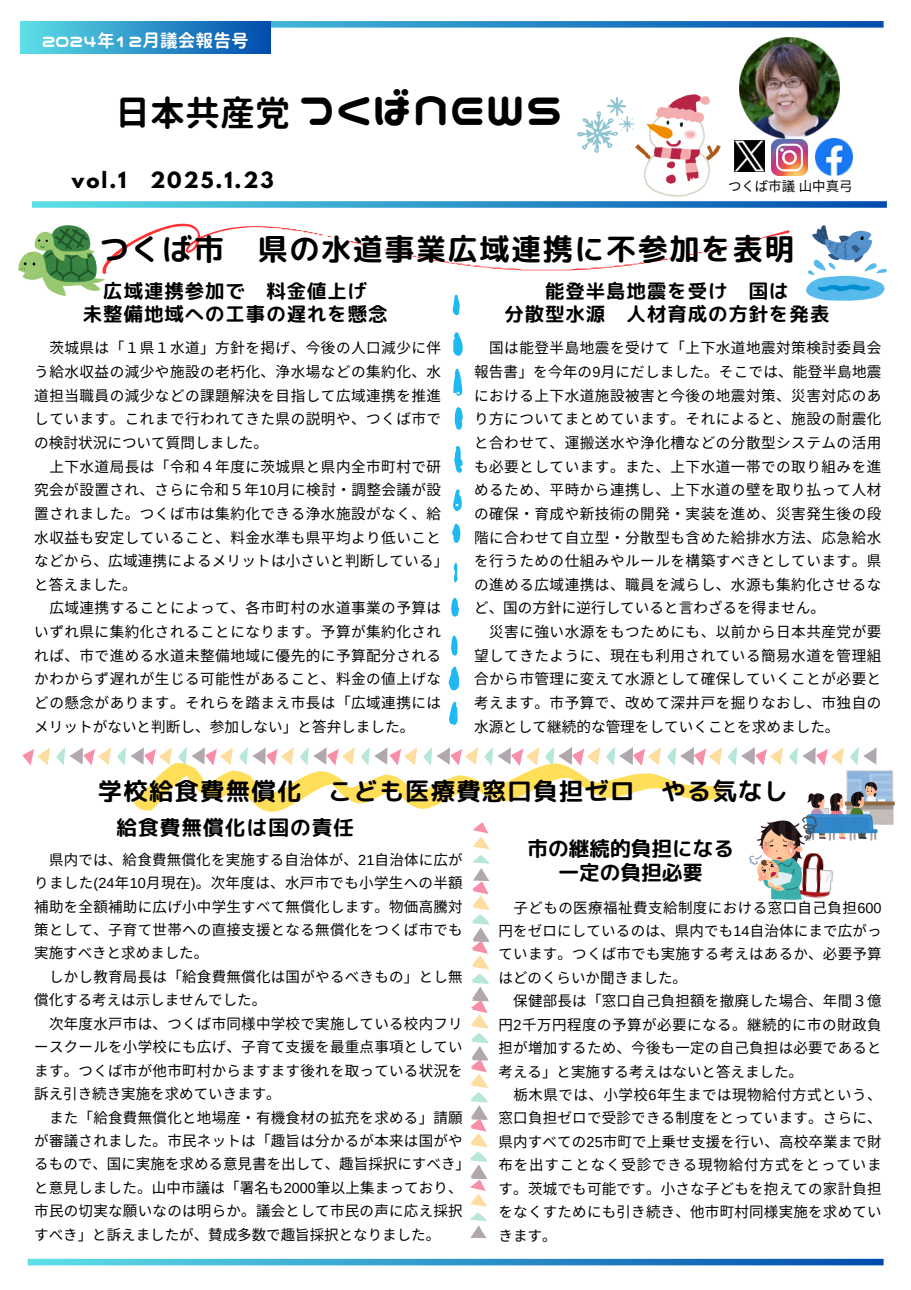
<style>
.page{position:relative;width:911px;height:1290px;background:#fff}
.page>*{position:absolute;margin:0;border:0;box-sizing:border-box;transform-origin:0 0}
.t1{font:47.5px "Nico Moji";color:#000}
.t2{font:35px "Nico Moji";color:#000}
.t3{font:30.12px "rounded mplus 1 p bold";letter-spacing:.05em;color:#000}
.t4{font:24.38px "rounded mplus 1 p bold";letter-spacing:.05em;color:#000}
.t5{font:20.62px/24.4px "rounded mplus 1 p bold";color:#000;text-align:center}
.t6{font:20.62px "rounded mplus 1 p bold";letter-spacing:.05em;color:#000}
.t7{font:700 19.88px "League Spartan";letter-spacing:.1em;color:#000}
.t8{font:19.38px/23.5px "rounded mplus 1 p bold";letter-spacing:.05em;color:#000;text-align:center}
.t9{font:17.75px "Nico Moji";color:#fff}
.t10{font:14.62px/23.6px "Noto Sans CJ Ksc";letter-spacing:.03em;color:#000;text-align:justify}
.t11{font:14.5px/23.5px "Noto Sans CJ Ksc";letter-spacing:.015em;color:#000;text-align:justify}
.t12{font:13.38px "Noto Sans CJ Ksc";color:#000}
.s1{font-family:"Arimo"}
</style>
<div class="page">
<svg style="left:270px;top:21px;width:613px;height:7px;background:#2f87c5"></svg>
<svg style="left:32px;top:201px;width:854px;height:7px;background:#3b9ccc"></svg>
<div style="left:20px;top:21px;width:250px;height:32px;background:linear-gradient(to right,#5de0e6,#014cae)"></div>
<img style="left:739px;top:37px;width:100px;height:101px">
<img style="left:815px;top:138px;width:37px;height:38px">
<img style="left:734px;top:140px;width:30px;height:31px">
<svg style="left:28px;top:1259px;width:855px;height:6px;background:#2e95c9"></svg>
<svg style="left:23px;top:747px;width:27px;height:19px"></svg>
<svg style="left:56px;top:747px;width:55px;height:19px"></svg>
<svg style="left:728px;top:747px;width:54px;height:19px"></svg>
<svg style="left:850px;top:747px;width:26px;height:19px"></svg>
<svg style="left:789px;top:747px;width:54px;height:19px"></svg>
<img style="left:806px;top:226px;width:80px;height:75px">
<svg style="left:105px;top:223px;width:684px;height:51px"></svg>
<svg style="left:117px;top:747px;width:605px;height:65px"></svg>
<svg style="left:448px;top:666px;width:11px;height:25px"></svg>
<svg style="left:453px;top:332px;width:9px;height:24px"></svg>
<svg style="left:453px;top:369px;width:9px;height:27px"></svg>
<svg style="left:454px;top:446px;width:8px;height:27px"></svg>
<svg style="left:449px;top:702px;width:8px;height:24px"></svg>
<svg style="left:454px;top:407px;width:8px;height:23px"></svg>
<svg style="left:453px;top:489px;width:9px;height:22px"></svg>
<svg style="left:452px;top:523px;width:8px;height:20px"></svg>
<svg style="left:451px;top:598px;width:8px;height:19px"></svg>
<svg style="left:452px;top:295px;width:7px;height:20px"></svg>
<svg style="left:451px;top:635px;width:7px;height:21px"></svg>
<svg style="left:453px;top:563px;width:5px;height:19px"></svg>
<svg style="left:473px;top:822px;width:17px;height:27px"></svg>
<svg style="left:470px;top:1213px;width:17px;height:25px"></svg>
<svg style="left:470px;top:855px;width:20px;height:352px"></svg>
<img style="left:806px;top:771px;width:88px;height:70px">
<img style="left:815px;top:853px;width:19px;height:45px">
<img style="left:749px;top:816px;width:66px;height:84px">
<img style="left:19px;top:226px;width:86px;height:69px">
<svg style="left:577px;top:97px;width:58px;height:56px"></svg>
<img style="left:635px;top:95px;width:85px;height:101px">
<img style="left:771px;top:140px;width:36px;height:35px">
<p class="t9" style="left:42px;top:31px;width:208px">2024年12月議会報告号</p>
<h5 class="t2" style="left:115px;top:96px;width:176px">日本共産党</h5>
<p class="t1" style="left:299px;top:84px;width:265px">つくばＮＥＷＳ</p>
<p class="t7" style="left:72px;top:170px;width:203px">vol.1 2025.1.23</p>
<p class="t12" style="left:727px;top:175px;width:123px">つくば市議山中真弓</p>
<h3 class="t3" style="left:99px;top:228px;width:696px">つくば市 県の水道事業広域連携に不参加を表明</h3>
<p class="t8" style="left:83px;top:279px;width:306px">広域連携参加で 料金値上げ<br>未整備地域への工事の遅れを懸念</p>
<p class="t8" style="left:504px;top:279px;width:326px">能登半島地震を受け 国は<br>分散型水源 人材育成の方針を発表</p>
<h1 class="t10" style="left:34px;top:336px;width:408px;text-indent:15px">茨城県は「１県１水道」方針を掲げ、今後の人口減少に伴う給水収益の減少や施設の老朽化、浄水場などの集約化、水道担当職員の減少などの課題解決を目指して広域連携を推進しています。これまで行われてきた県の説明や、つくば市での検討状況について質問しました。</h1>
<h2 class="t10" style="left:34px;top:454px;width:415px;text-align:left;text-indent:15px">上下水道局長は「令和４年度に茨城県と県内全市町村で研究会が設置され、さらに令和５年<span class="s1">10</span>月に検討・調整会議が設置されました。つくば市は集約化できる浄水施設がなく、給水収益も安定していること、料金水準も県平均より低いことなどから、広域連携によるメリットは小さいと判断している」と答えました。</h2>
<p class="t10" style="left:34px;top:596px;width:408px;text-indent:15px">広域連携することによって、各市町村の水道事業の予算はいずれ県に集約化されることになります。予算が集約化されれば、市で進める水道未整備地域に優先的に予算配分されるかわからず遅れが生じる可能性があること、料金の値上げなどの懸念があります。それらを踏まえ市長は「広域連携にはメリットがないと判断し、参加しない」と答弁しました。</p>
<h5 class="t10" style="left:474px;top:336px;width:409px;text-align:left;text-indent:15px">国は能登半島地震を受けて「上下水道地震対策検討委員会報告書」を今年の<span class="s1">9</span>月にだしました。そこでは、能登半島地震における上下水道施設被害と今後の地震対策、災害対応のあり方についてまとめています。それによると、施設の耐震化と合わせて、運搬送水や浄化槽などの分散型システムの活用も必要としています。また、上下水道一帯での取り組みを進めるため、平時から連携し、上下水道の壁を取り払って人材の確保・育成や新技術の開発・実装を進め、災害発生後の段階に合わせて自立型・分散型も含めた給排水方法、応急給水を行うための仕組みやルールを構築すべきとしています。県の進める広域連携は、職員を減らし、水源も集約化させるなど、国の方針に逆行していると言わざるを得ません。</h5>
<p class="t10" style="left:474px;top:619px;width:409px;text-indent:15px">災害に強い水源をもつためにも、以前から日本共産党が要望してきたように、現在も利用されている簡易水道を管理組合から市管理に変えて水源として確保していくことが必要と考えます。市予算で、改めて深井戸を掘りなおし、市独自の水源として継続的な管理をしていくことを求めました。</p>
<p class="t4" style="left:98px;top:773px;width:691px">学校給食費無償化 こども医療費窓口負担ゼロ やる気なし</p>
<p class="t6" style="left:116px;top:813px;width:239px">給食費無償化は国の責任</p>
<h5 class="t11" style="left:34px;top:847px;width:430px;text-indent:15px">県内では、給食費無償化を実施する自治体が、<span class="s1">21</span>自治体に広がりました<span class="s1">(24</span>年<span class="s1">10</span>月現在<span class="s1">)</span>。次年度は、水戸市でも小学生への半額補助を全額補助に広げ小中学生すべて無償化します。物価高騰対策として、子育て世帯への直接支援となる無償化をつくば市でも実施すべきと求めました。</h5>
<p class="t11" style="left:34px;top:964px;width:428px;text-indent:15px">しかし教育局長は「給食費無償化は国がやるべきもの」とし無償化する考えは示しませんでした。</p>
<p class="t11" style="left:34px;top:1011px;width:430px;text-indent:15px">次年度水戸市は、つくば市同様中学校で実施している校内フリースクールを小学校にも広げ、子育て支援を最重点事項としています。つくば市が他市町村からますます後れを取っている状況を訴え引き続き実施を求めていきます。</p>
<p class="t11" style="left:34px;top:1105px;width:437px;text-align:left;text-indent:15px">また「給食費無償化と地場産・有機食材の拡充を求める」請願が審議されました。市民ネットは「趣旨は分かるが本来は国がやるもので、国に実施を求める意見書を出して、趣旨採択にすべき」と意見しました。山中市議は「署名も<span class="s1">2000</span>筆以上集まっており、市民の切実な願いなのは明らか。議会として市民の声に応え採択すべき」と訴えましたが、賛成多数で趣旨採択となりました。</p>
<p class="t5" style="left:527px;top:836px;width:208px">市の継続的負担になる一定の負担必要</p>
<p class="t11" style="left:498px;top:895px;width:384px;text-indent:15px">子どもの医療福祉費支給制度における窓口自己負担<span class="s1">600</span>円をゼロにしているのは、県内でも<span class="s1">14</span>自治体にまで広がっています。つくば市でも実施する考えはあるか、必要予算はどのくらいか聞きました。</p>
<h6 class="t11" style="left:498px;top:988px;width:384px;text-indent:15px">保健部長は「窓口自己負担額を撤廃した場合、年間３億円<span class="s1">2</span>千万円程度の予算が必要になる。継続的に市の財政負担が増加するため、今後も一定の自己負担は必要であると考える」と実施する考えはないと答えました。</h6>
<p class="t11" style="left:498px;top:1082px;width:384px;text-indent:15px">栃木県では、小学校<span class="s1">6</span>年生までは現物給付方式という、窓口負担ゼロで受診できる制度をとっています。さらに、県内すべての<span class="s1">25</span>市町で上乗せ支援を行い、高校卒業まで財布を出すことなく受診できる現物給付方式をとっています。茨城でも可能です。小さな子どもを抱えての家計負担をなくすためにも引き続き、他市町村同様実施を求めていきます。</p>
</div>
